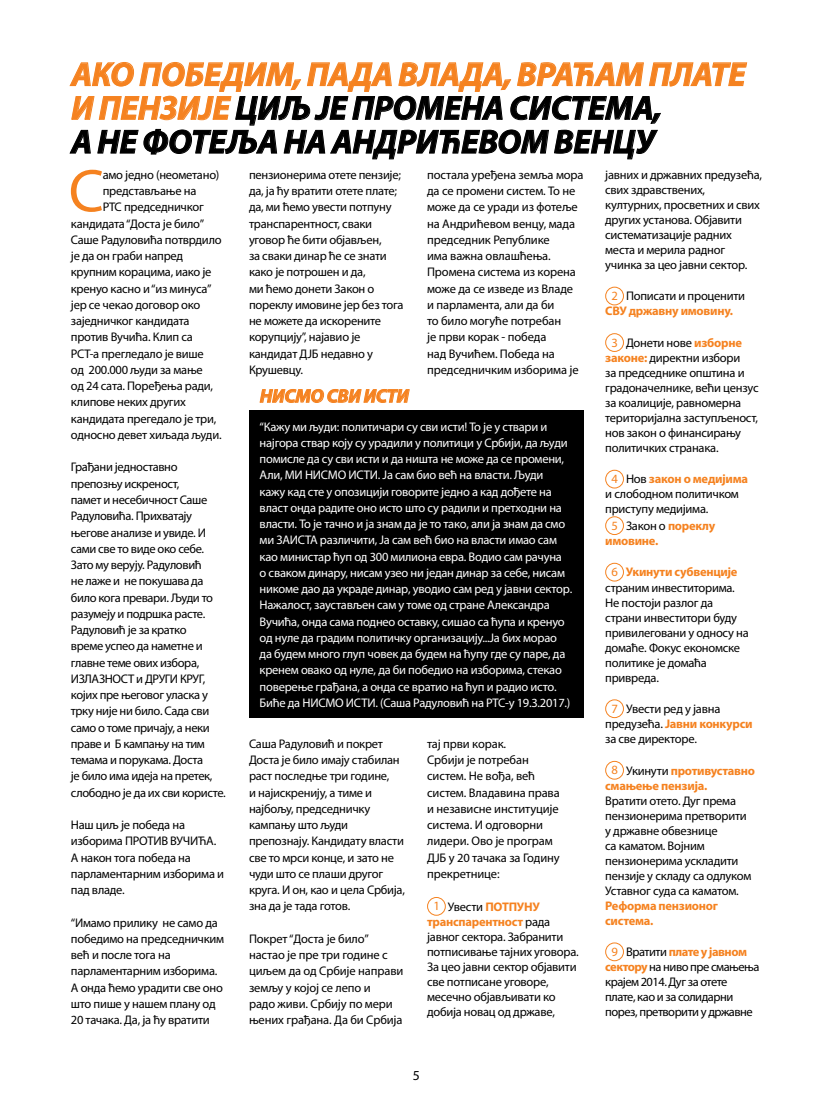
<style>
.page{position:relative;width:833px;height:1099px;background:#fff}
.page>*{position:absolute;margin:0;border:0;box-sizing:border-box;transform-origin:0 0}
.t1{font:60.75px "Myriad Pro";color:#f58220}
.t2{font:italic 700 33.75px/33.8px "Myriad Pro";letter-spacing:-.005em;color:#000}
.t3{font:italic 700 18.75px "Myriad Pro";letter-spacing:-.005em;color:#f58220}
.t4{font:13.75px "Myriad Pro";color:#000}
.t5{font:12.5px/16.2px "Myriad Pro";letter-spacing:-.02em;color:#000}
.t6{font:12.5px/16.2px "Myriad Pro";letter-spacing:-.02em;color:#fff}
.t7{font:12.5px/15px "Myriad Pro";letter-spacing:-.04em;color:#000}
.t8{font:700 12.5px/15px "Myriad Pro";letter-spacing:-.02em;color:#f58220}
.s1{color:#f58220}
.s2{font-size:12.62px;color:#f58220}
.s3{font-weight:700;color:#f58220}
.s4{font-weight:400;font-size:12.62px}
.s5{font-weight:400;color:#000}
</style>
<div class="page">
<div style="left:427px;top:897px;width:19px;height:18px;border:1px solid #f58220;border-radius:50%"></div>
<div style="left:605px;top:287px;width:19px;height:18px;border:1px solid #f58220;border-radius:50%"></div>
<div style="left:605px;top:333px;width:19px;height:19px;border:1px solid #f58220;border-radius:50%"></div>
<div style="left:605px;top:470px;width:19px;height:18px;border:1px solid #f58220;border-radius:50%"></div>
<div style="left:605px;top:516px;width:19px;height:19px;border:1px solid #f58220;border-radius:50%"></div>
<div style="left:605px;top:563px;width:19px;height:18px;border:1px solid #f58220;border-radius:50%"></div>
<div style="left:605px;top:699px;width:19px;height:19px;border:1px solid #f58220;border-radius:50%"></div>
<div style="left:605px;top:761px;width:19px;height:18px;border:1px solid #f58220;border-radius:50%"></div>
<div style="left:605px;top:942px;width:19px;height:19px;border:1px solid #f58220;border-radius:50%"></div>
<svg style="left:69px;top:62px;width:678px;height:97px"></svg>
<div style="left:249px;top:410px;width:335px;height:308px;background:#000"></div>
<svg style="left:259px;top:389px;width:151px;height:14px"></svg>
<h2 class="t2" style="left:71px;top:56px;width:676px"><span class="s1">АКО ПОБЕДИМ, ПАДА ВЛАДА, ВРАЋАМ ПЛАТЕ<br>И ПЕНЗИЈЕ</span> ЦИЉ ЈЕ ПРОМЕНА СИСТЕМА,<br>А НЕ ФОТЕЉА НА АНДРИЋЕВОМ ВЕНЦУ</h2>
<h1 class="t1" style="left:69px;top:153px;width:37px">С</h1>
<p class="t5" style="left:103px;top:166px;width:118px">амо једно (неометано)</p>
<p class="t5" style="left:103px;top:182px;width:95px">представљање на</p>
<p class="t5" style="left:103px;top:199px;width:103px">РТС председничког</p>
<p class="t5" style="left:71px;top:215px;width:135px">кандидата “Доста је било”</p>
<p class="t5" style="left:71px;top:231px;width:152px">Саше Радуловића потврдило</p>
<p class="t5" style="left:71px;top:247px;width:114px">је да он граби напред</p>
<p class="t5" style="left:71px;top:264px;width:142px">крупним корацима, иако је</p>
<p class="t5" style="left:71px;top:280px;width:142px">кренуо касно и “из минуса”</p>
<p class="t5" style="left:71px;top:296px;width:131px">јер се чекао договор око</p>
<p class="t5" style="left:71px;top:312px;width:120px">заједничког кандидата</p>
<p class="t5" style="left:71px;top:329px;width:123px">против Вучића. Клип са</p>
<p class="t5" style="left:71px;top:345px;width:134px">РСТ-а прегледало је више</p>
<p class="t5" style="left:71px;top:361px;width:133px">од 200.000 људи за мање</p>
<p class="t5" style="left:71px;top:377px;width:144px">од 24 сата. Поређења ради,</p>
<p class="t5" style="left:71px;top:394px;width:116px">клипове неких других</p>
<p class="t5" style="left:71px;top:410px;width:147px">кандидата прегедало је три,</p>
<p class="t5" style="left:71px;top:426px;width:152px">односно девет хиљада људи.</p>
<p class="t5" style="left:71px;top:459px;width:156px">Грађани једноставно препозњу искреност,<br>памет и несебичност Саше<br>Радуловића. Прихватају његове анализе и увиде. И сами све то виде око себе.<br>Зато му верују. Радуловић<br>не лаже и не покушава да било кога превари. Људи то разумеју и подршка расте.<br>Радуловић је за кратко<br>време успео да наметне и главне теме ових избора,<br>ИЗЛАЗНОСТ и ДРУГИ КРУГ, којих пре његовог уласка у трку није ни било. Сада сви само о томе причају, а неки праве и Б кампању на тим темама и порукама. Доста<br>је било има идеја на претек, слободно је да их сви користе.</p>
<p class="t5" style="left:71px;top:816px;width:155px">Наш циљ је победа на изборима ПРОТИВ ВУЧИЋА.<br>А након тога победа на парламентарним изборима и пад владе.</p>
<p class="t5" style="left:71px;top:914px;width:155px">“Имамо прилику не само да победимо на председничким већ и после тога на парламентарним изборима.<br>А онда ћемо урадити све оно што пише у нашем плану од<br>20 тачака. Да, ја ћу вратити</p>
<p class="t5" style="left:249px;top:166px;width:156px">пензионерима отете пензије; да, ја ћу вратити отете плате; да, ми ћемо увести потпуну транспарентност, сваки уговор ће бити објављен,<br>за сваки динар ће се знати како је потрошен и да,<br>ми ћемо донети Закон о пореклу имовине јер без тога не можете да искорените корупцију”, најавио је кандидат ДЈБ недавно у<br>Крушевцу.</p>
<h3 class="t3" style="left:260px;top:384px;width:151px">НИСМО СВИ ИСТИ</h3>
<p class="t5" style="left:427px;top:166px;width:158px">постала уређена земља мора да се промени систем. То не може да се уради из фотеље на Андрићевом венцу, мада председник Републике<br>има важна овлашћења.<br>Промена система из корена може да се изведе из Владе<br>и парламента, али да би<br>то било могуће потребан<br>је први корак - победа<br>над Вучићем. Победа на председничким изборима је</p>
<p class="t6" style="left:260px;top:418px;width:314px">“Кажу ми људи: политичари су сви исти! То је у ствари и најгора ствар коју су урадили у политици у Србији, да људи помисле да су сви исти и да ништа не може да се промени, Али, МИ НИСМО ИСТИ. Ја сам био већ на власти. Људи<br>кажу кад сте у опозицији говорите једно а кад дођете на власт онда радите оно исто што су радили и претходни на власти. То је тачно и ја знам да је то тако, али ја знам да смо ми ЗАИСТА различити, Ја сам већ био на власти имао сам као министар ћуп од 300 милиона евра. Водио сам рачуна<br>о сваком динару, нисам узео ни један динар за себе, нисам никоме дао да украде динар, уводио сам ред у јавни сектор.<br>Нажалост, заустављен сам у томе од стране Александра Вучића, онда сама поднео оставку, сишао са ћупа и кренуо од нуле да градим политичку организацију...Ја бих морао да будем много глуп човек да будем на ћупу где су паре, да кренем овако од нуле, да би победио на изборима, стекао поверење грађана, а онда се вратио на ћуп и радио исто.<br>Биће да НИСМО ИСТИ. (Саша Радуловић на РТС-у 19.3.2017.)</p>
<p class="t5" style="left:249px;top:735px;width:157px">Саша Радуловић и покрет<br>Доста је било имају стабилан раст последње три године,<br>и најискренију, а тиме и најбољу, председничку кампању што људи препознају. Кандидату власти све то мрси конце, и зато не чуди што се плаши другог круга. И он, као и цела Србија, зна да је тада готов.</p>
<p class="t5" style="left:249px;top:930px;width:156px">Покрет “Доста је било” настао је пре три године с циљем да од Србије направи земљу у којој се лепо и<br>радо живи. Србију по мери њених грађана. Да би Србија</p>
<p class="t5" style="left:427px;top:735px;width:134px">тај први корак.<br>Србији је потребан систем. Не вођа, већ систем. Владавина права и независне институције система. И одговорни лидери. Ово је програм<br>ДЈБ у 20 тачака за Годину прекретнице:</p>
<p class="t5" style="left:427px;top:898px;width:153px;line-height:15px;text-indent:6px"><span class="s2">1</span> Увести <span class="s3">ПОТПУНУ транспарентност</span> рада јавног сектора. Забранити потписивање тајних уговора.<br>За цео јавни сектор објавити све потписане уговоре, месечно објављивати ко добија новац од државе,</p>
<p class="t4" style="left:413px;top:1066px;width:9px">5</p>
<p class="t5" style="left:605px;top:167px;width:158px;line-height:15px">јавних и државних предузећа, свих здравствених, културних, просветних и свих других установа. Објавити систематизације радних места и мерила радног учинка за цео јавни сектор.</p>
<p class="t5" style="left:605px;top:288px;width:141px;line-height:15px;text-indent:6px"><span class="s2">2</span> Пописати и проценити<br><span class="s3">СВУ државну имовину.</span></p>
<p class="t5" style="left:605px;top:335px;width:155px;line-height:15px;text-indent:6px"><span class="s2">3</span> Донети нове <span class="s3">изборне законе:</span> директни избори<br>за председнике општина и градоначелнике, већи цензус за коалиције, равномерна територијална заступљеност, нов закон о финансирању политичких странака.</p>
<p class="t5" style="left:605px;top:471px;width:144px;line-height:15px;text-indent:6px"><span class="s2">4</span> Нов <span class="s3">закон о медијима </span>и слободном политичком приступу медијима.</p>
<p class="t8" style="left:605px;top:518px;width:111px;text-indent:6px"><span class="s4">5</span> <span class="s5">Закон о</span> пореклу имовине.</p>
<p class="t5" style="left:605px;top:564px;width:145px;line-height:15px;text-indent:6px"><span class="s2">6</span> <span class="s3">Укинути субвенције </span>страним инвеститорима.<br>Не постоји разлог да страни инвеститори буду привилеговани у односу на домаће. Фокус економске политике је домаћа привреда.</p>
<p class="t5" style="left:605px;top:701px;width:149px;line-height:15px;text-indent:6px"><span class="s2">7</span> Увести ред у јавна предузећа. <span class="s3">Јавни конкурси </span>за све директоре.</p>
<p class="t8" style="left:605px;top:762px;width:151px;text-indent:6px"><span class="s4">8</span> <span class="s5">Укинути</span> противуставно смањење пензија.</p>
<p class="t5" style="left:605px;top:792px;width:148px;line-height:15px">Вратити отето. Дуг према пензионерима претворити у државне обвезнице<br>са каматом. Војним пензионерима ускладити пензије у складу са одлуком<br>Уставног суда са каматом.</p>
<p class="t8" style="left:605px;top:897px;width:114px">Реформа пензионог система.</p>
<p class="t7" style="left:605px;top:944px;width:156px;text-indent:6px"><span class="s2">9</span> Вратити <span class="s3">плате у јавном сектору</span> на ниво пре смањења крајем 2014. Дуг за отете плате, као и за солидарни порез, претворити у државне</p>
</div>
